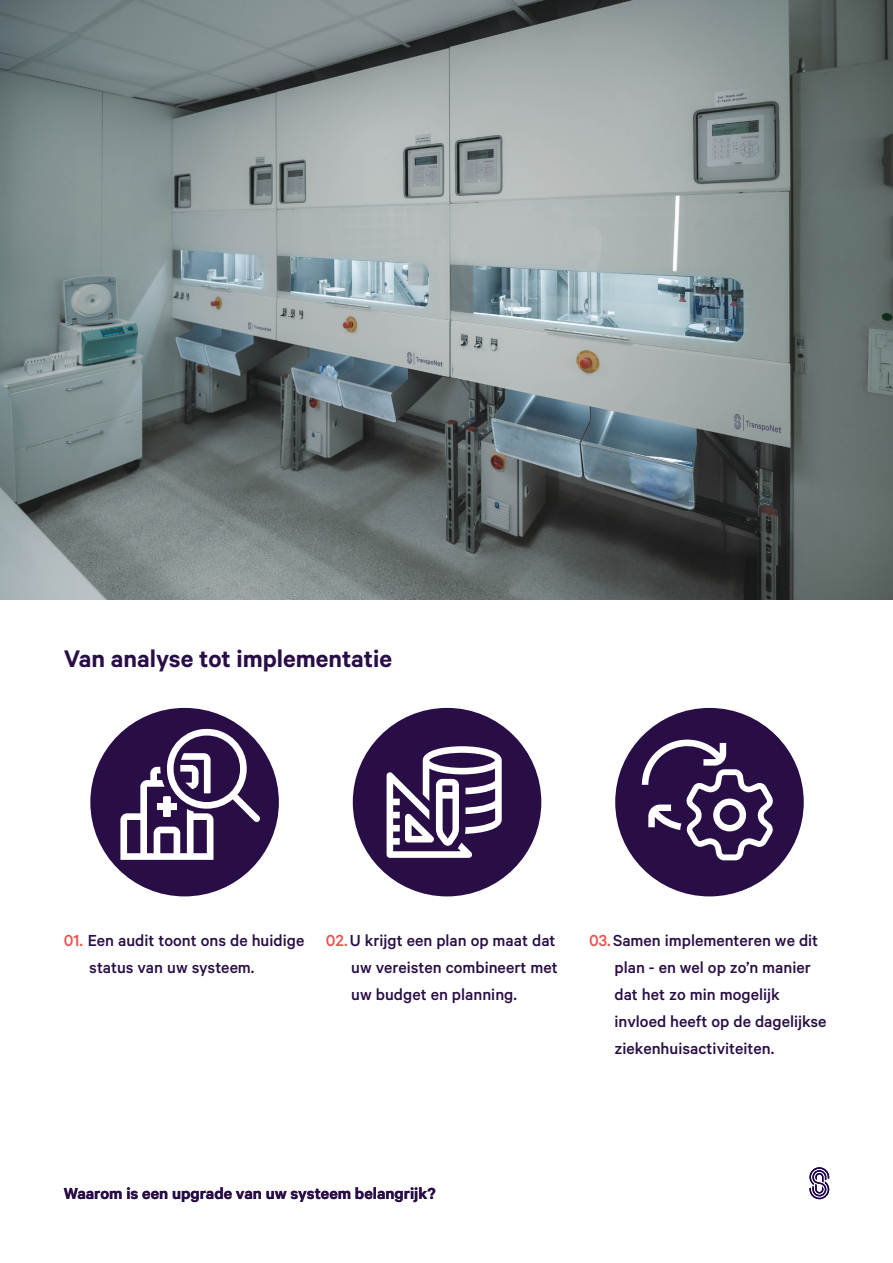
<style>
.page{position:relative;width:893px;height:1263px;background:#fff}
.page>*{position:absolute;margin:0;border:0;box-sizing:border-box;transform-origin:0 0}
._01_SL_ED_Headline_3_small_purple_18_18pt{font:600 27px "Calibre";color:#290d46}
.t1{font:500 18px/27px "Calibre";color:#290d46}
._07_SL_ED_Running_title_12_12pt{font:600 18px "Calibre";color:#290d46}
.s1{color:#ea504c}
</style>
<div class="page">
<img style="left:0;top:0;width:893px;height:599px">
<svg style="left:809px;top:1167px;width:20px;height:32px"></svg>
<div style="left:90px;top:708px;width:189px;height:188px;background:#290d46;border-radius:50%"></div>
<svg style="left:120px;top:729px;width:140px;height:131px"></svg>
<div style="left:353px;top:708px;width:188px;height:188px;background:#290d46;border-radius:50%"></div>
<svg style="left:387px;top:746px;width:115px;height:112px"></svg>
<div style="left:615px;top:708px;width:189px;height:188px;background:#290d46;border-radius:50%"></div>
<svg style="left:642px;top:739px;width:131px;height:121px"></svg>
<p class="_01_SL_ED_Headline_3_small_purple_18_18pt" style="left:64px;top:642px;width:330px">Van analyse tot implementatie</p>
<p class="t1" style="left:89px;top:926px;width:217px;text-indent:-26px"><span class="s1">01.</span> Een audit toont ons de huidige status van uw systeem.</p>
<p class="t1" style="left:351px;top:926px;width:208px;text-indent:-26px"><span class="s1">02.</span>U krijgt een plan op maat dat uw vereisten combineert met uw budget en planning.</p>
<p class="t1" style="left:614px;top:926px;width:214px;text-indent:-26px"><span class="s1">03.</span>Samen implementeren we dit plan - en wel op zo’n manier dat het zo min mogelijk invloed heeft op de dagelijkse ziekenhuisactiviteiten.</p>
<p class="_07_SL_ED_Running_title_12_12pt" style="left:64px;top:1183px;width:373px">Waarom is een upgrade van uw systeem belangrijk?</p>
</div>
